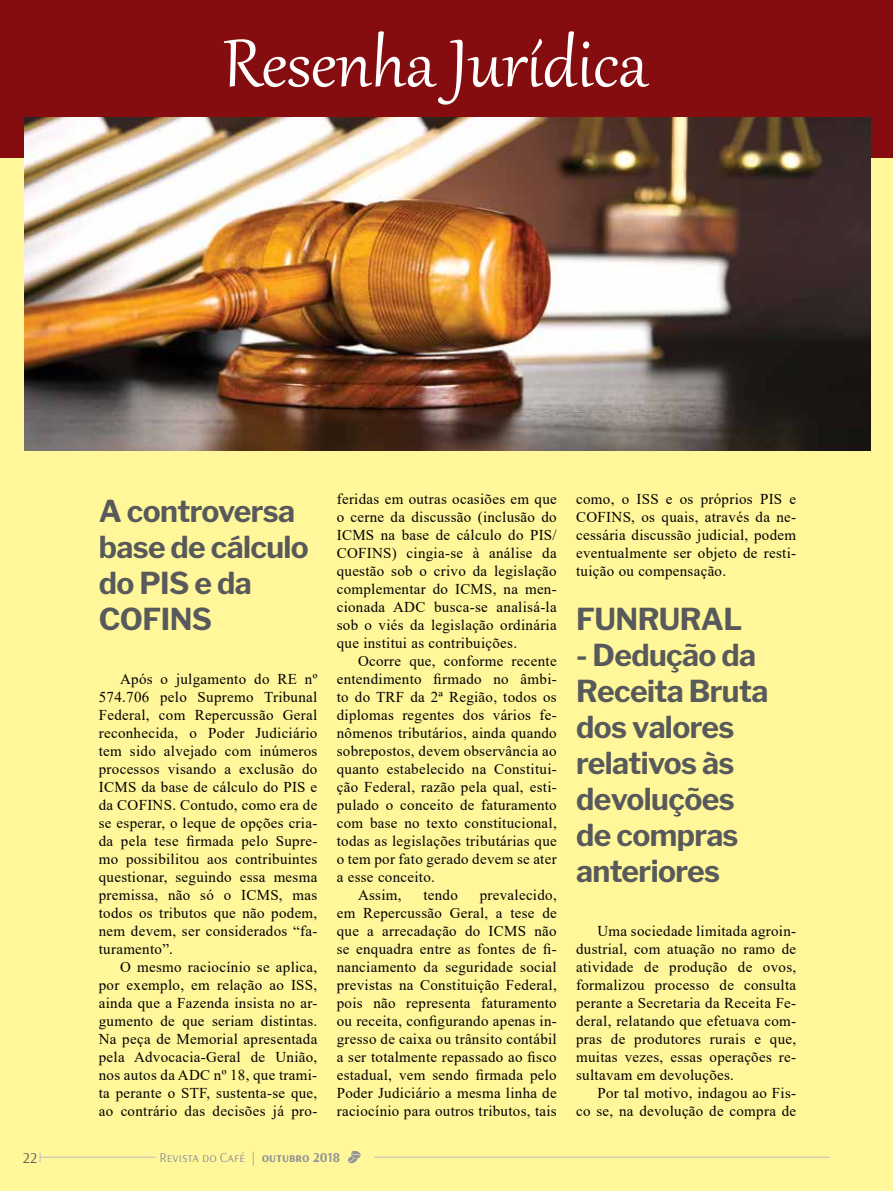
<style>
.page{position:relative;width:893px;height:1191px;background:#fff799}
.page>*{position:absolute;margin:0;border:0;box-sizing:border-box;transform-origin:0 0}
.t1{font:82.5px "Gabriola";color:#fff}
.t2{font:700 30px/36px "Libre Franklin";letter-spacing:-.02em;color:#58595b}
.t3{font:15px/18px "Times New Roman";letter-spacing:.02em;color:#000;text-align:justify}
.t4{font:15px "Arsenal";color:#58595b}
.t5{font:13.5px "Arsenal";color:#939598}
.s1{font-weight:700}
</style>
<div class="page">
<div style="left:0;top:0;width:893px;height:157px;background:#860d0f"></div>
<img style="left:24px;top:118px;width:847px;height:332px">
<hr style="left:374px;top:1157px;width:455px;height:1px;background:#bcbec0">
<hr style="left:40px;top:1157px;width:116px;height:1px;background:#bcbec0">
<svg style="left:348px;top:1150px;width:13px;height:13px"></svg>
<h1 class="t1" style="left:223px;top:9px;width:426px">Resenha Jurídica</h1>
<h2 class="t2" style="left:99px;top:493px;width:212px">A controversa base de cálculo do PIS e da<br>COFINS</h2>
<p class="t3" style="left:99px;top:670px;width:220px;text-indent:21px">Após o julgamento do RE nº 574.706 pelo Supremo Tribunal Federal, com Repercussão Geral reconhecida, o Poder Judiciário tem sido alvejado com inúmeros processos visando a exclusão do ICMS da base de cálculo do PIS e da COFINS. Contudo, como era de se esperar, o leque de opções cria&shy;da pela tese firmada pelo Supre&shy;mo possibilitou aos contribuintes questionar, seguindo essa mesma premissa, não só o ICMS, mas todos os tributos que não podem, nem devem, ser considerados “fa&shy;turamento”.</p>
<p class="t3" style="left:99px;top:958px;width:220px;text-indent:21px">O mesmo raciocínio se aplica, por exemplo, em relação ao ISS, ainda que a Fazenda insista no ar&shy;gumento de que seriam distintas.<br>Na peça de Memorial apresentada pela Advocacia-Geral de União, nos autos da ADC nº 18, que trami&shy;ta perante o STF, sustenta-se que, ao contrário das decisões já pro-</p>
<p class="t3" style="left:337px;top:490px;width:222px">feridas em outras ocasiões em que o cerne da discussão (inclusão do ICMS na base de cálculo do PIS/ COFINS) cingia-se à análise da questão sob o crivo da legislação complementar do ICMS, na men&shy;cionada ADC busca-se analisá-la sob o viés da legislação ordinária que institui as contribuições.</p>
<p class="t3" style="left:358px;top:652px;width:200px">Ocorre que, conforme recente</p>
<p class="t3" style="left:337px;top:670px;width:222px">entendimento firmado no âmbi-</p>
<p class="t3" style="left:337px;top:688px;width:222px">to do TRF da 2ª Região, todos os</p>
<p class="t3" style="left:337px;top:706px;width:222px">diplomas regentes dos vários fe-</p>
<p class="t3" style="left:337px;top:724px;width:222px">nômenos tributários, ainda quando</p>
<p class="t3" style="left:337px;top:742px;width:222px">sobrepostos, devem observância ao</p>
<p class="t3" style="left:337px;top:760px;width:222px">quanto estabelecido na Constitui-</p>
<p class="t3" style="left:337px;top:778px;width:222px">ção Federal, razão pela qual, esti-</p>
<p class="t3" style="left:337px;top:796px;width:222px">pulado o conceito de faturamento</p>
<p class="t3" style="left:337px;top:814px;width:222px">com base no texto constitucional,</p>
<p class="t3" style="left:337px;top:832px;width:222px">todas as legislações tributárias que</p>
<p class="t3" style="left:337px;top:850px;width:221px">o tem por fato gerado devem se ater</p>
<p class="t3" style="left:337px;top:868px;width:100px">a esse conceito.</p>
<p class="t3" style="left:358px;top:886px;width:45px">Assim,</p>
<p class="t3" style="left:423px;top:886px;width:36px">tendo</p>
<p class="t3" style="left:337px;top:886px;width:222px;text-indent:143px">prevalecido, em Repercussão Geral, a tese de que a arrecadação do ICMS não se enquadra entre as fontes de fi&shy;nanciamento da seguridade social previstas na Constituição Federal, pois não representa faturamento ou receita, configurando apenas in&shy;gresso de caixa ou trânsito contábil a ser totalmente repassado ao fisco estadual, vem sendo firmada pelo Poder Judiciário a mesma linha de raciocínio para outros tributos, tais</p>
<p class="t4" style="left:23px;top:1147px;width:16px">22</p>
<p class="t5" style="left:159px;top:1147px;width:182px">Revista do Café | <span class="s1">outubro 2018</span></p>
<p class="t3" style="left:576px;top:490px;width:222px">como, o ISS e os próprios PIS e COFINS, os quais, através da ne&shy;cessária discussão judicial, podem eventualmente ser objeto de resti&shy;tuição ou compensação.</p>
<h2 class="t2" style="left:576px;top:601px;width:168px">FUNRURAL</h2>
<h2 class="t2" style="left:576px;top:637px;width:194px">- Dedução da<br>Receita Bruta dos valores relativos às devoluções de compras anteriores</h2>
<p class="t3" style="left:576px;top:922px;width:222px;text-indent:21px">Uma sociedade limitada agroin&shy;dustrial, com atuação no ramo de atividade de produção de ovos, formalizou processo de consulta perante a Secretaria da Receita Fe&shy;deral, relatando que efetuava com&shy;pras de produtores rurais e que, muitas vezes, essas operações re&shy;sultavam em devoluções.</p>
<p class="t3" style="left:576px;top:1084px;width:222px;text-align:right">Por tal motivo, indagou ao Fis-<br>co se, na devolução de compra de</p>
</div>
